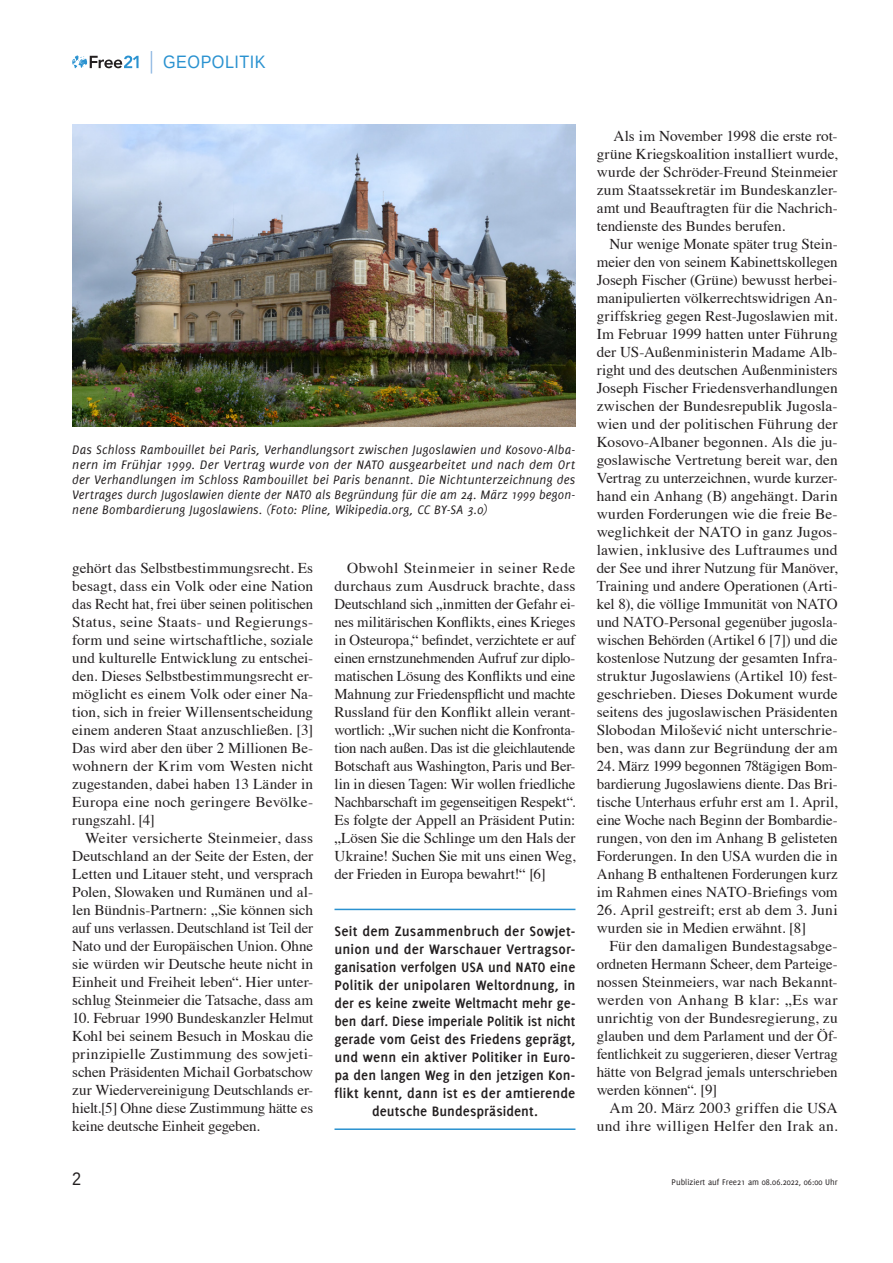
<style>
.page{position:relative;width:893px;height:1263px;background:#fff}
.page>*{position:absolute;margin:0;border:0;box-sizing:border-box;transform-origin:0 0}
.t1{font:18px "Liberation Sans";letter-spacing:.03em;color:#2a92d0;scale:.9 1}
.t2{font:18px "Liberation Sans";color:#231f20;scale:.9 1}
.t3{font:15px/18px "Times";color:#231f20;text-align:justify}
.t4{font:700 15px/18px "Delicious";letter-spacing:.005em;color:#231f20;text-align:center}
.t5{font:15px/18px "Times";color:#231f20;scale:1.04 1}
.t6{font:15px/18px "Times";letter-spacing:.025em;color:#231f20;text-align:right}
.t7{font:italic 13.5px/15px "Delicious";letter-spacing:.015em;color:#231f20;text-align:justify}
.t8{font:9px "Delicious";color:#231f20}
</style>
<div class="page">
<svg style="left:72px;top:55px;width:67px;height:13px"></svg>
<svg style="left:151px;top:51px;width:1px;height:23px"></svg>
<hr style="left:334px;top:909px;width:241px;height:1px;background:#2a92d0">
<hr style="left:334px;top:1128px;width:241px;height:2px;background:#2a92d0">
<img style="left:72px;top:124px;width:503px;height:302px">
<p class="t1" style="left:163px;top:51px;width:115px">GEOPOLITIK</p>
<p class="t7" style="left:72px;top:442px;width:505px">Das Schloss Rambouillet bei Paris, Verhandlungsort zwischen Jugoslawien und Kosovo-Alba&shy;nern im Frühjar 1999. Der Vertrag wurde von der NATO ausgearbeitet und nach dem Ort der Verhandlungen im Schloss Rambouillet bei Paris benannt. Die Nichtunterzeichnung des Vertrages durch Jugoslawien diente der NATO als Begründung für die am 24. März 1999 begon&shy;nene Bombardierung Jugoslawiens. (Foto: Pline, Wikipedia.org, CC BY-SA 3.0)</p>
<p class="t3" style="left:72px;top:558px;width:242px">gehört das Selbstbestimmungsrecht. Es besagt, dass ein Volk oder eine Nation das Recht hat, frei über seinen politischen Status, seine Staats- und Regierungs&shy;form und seine wirtschaftliche, soziale und kulturelle Entwicklung zu entschei&shy;den. Dieses Selbstbestimmungsrecht er&shy;möglicht es einem Volk oder einer Na&shy;tion, sich in freier Willensentscheidung einem anderen Staat anzuschließen. [3] Das wird aber den über 2 Millionen Be&shy;wohnern der Krim vom Westen nicht zugestanden, dabei haben 13 Länder in Europa eine noch geringere Bevölke&shy;rungszahl. [4]</p>
<p class="t3" style="left:72px;top:828px;width:242px;text-indent:13px">Weiter versicherte Steinmeier, dass Deutschland an der Seite der Esten, der Letten und Litauer steht, und versprach Polen, Slowaken und Rumänen und al&shy;len Bündnis-Partnern: „Sie können sich auf uns verlassen. Deutschland ist Teil der Nato und der Europäischen Union. Ohne sie würden wir Deutsche heute nicht in Einheit und Freiheit leben“. Hier unter&shy;schlug Steinmeier die Tatsache, dass am</p>
<p class="t3" style="left:72px;top:1008px;width:242px">10. Februar 1990 Bundeskanzler Helmut Kohl bei seinem Besuch in Moskau die prinzipielle Zustimmung des sowjeti&shy;schen Präsidenten Michail Gorbatschow zur Wiedervereinigung Deutschlands er&shy;hielt.[5] Ohne diese Zustimmung hätte es keine deutsche Einheit gegeben.</p>
<p class="t3" style="left:334px;top:558px;width:242px;text-indent:13px">Obwohl Steinmeier in seiner Rede durchaus zum Ausdruck brachte, dass Deutschland sich „inmitten der Gefahr ei&shy;nes militärischen Konflikts, eines Krieges in Osteuropa,“ befindet, verzichtete er auf einen ernstzunehmenden Aufruf zur diplo&shy;matischen Lösung des Konflikts und eine Mahnung zur Friedenspflicht und machte Russland für den Konflikt allein verant&shy;wortlich: „Wir suchen nicht die Konfronta&shy;tion nach außen. Das ist die gleichlautende Botschaft aus Washington, Paris und Ber&shy;lin in diesen Tagen: Wir wollen friedliche Nachbarschaft im gegenseitigen Respekt“.<br>Es folgte der Appell an Präsident Putin: „Lösen Sie die Schlinge um den Hals der Ukraine! Suchen Sie mit uns einen Weg, der Frieden in Europa bewahrt!“ [6]</p>
<p class="t4" style="left:334px;top:922px;width:242px">Seit dem Zusammenbruch der Sowjet&shy;union und der Warschauer Vertragsor&shy;ganisation verfolgen USA und NATO eine Politik der unipolaren Weltordnung, in der es keine zweite Weltmacht mehr ge&shy;ben darf. Diese imperiale Politik ist nicht gerade vom Geist des Friedens geprägt, und wenn ein aktiver Politiker in Euro&shy;pa den langen Weg in den jetzigen Kon&shy;flikt kennt, dann ist es der amtierende deutsche Bundespräsident.</p>
<p class="t3" style="left:597px;top:126px;width:242px;text-indent:17px">Als im November 1998 die erste rot&shy;grüne Kriegskoalition installiert wurde, wurde der Schröder-Freund Steinmeier zum Staatssekretär im Bundeskanzler&shy;amt und Beauftragten für die Nachrich&shy;tendienste des Bundes berufen.</p>
<p class="t3" style="left:597px;top:234px;width:242px;text-indent:13px">Nur wenige Monate später trug Stein&shy;meier den von seinem Kabinettskollegen Joseph Fischer (Grüne) bewusst herbei&shy;manipulierten völkerrechtswidrigen An&shy;griffskrieg gegen Rest-Jugoslawien mit.<br>Im Februar 1999 hatten unter Führung der US-Außenministerin Madame Alb&shy;right und des deutschen Außenministers Joseph Fischer Friedensverhandlungen zwischen der Bundesrepublik Jugosla&shy;wien und der politischen Führung der Kosovo-Albaner begonnen. Als die ju&shy;goslawische Vertretung bereit war, den Vertrag zu unterzeichnen, wurde kurzer&shy;hand ein Anhang (B) angehängt. Darin wurden Forderungen wie die freie Be&shy;weglichkeit der NATO in ganz Jugos&shy;lawien, inklusive des Luftraumes und der See und ihrer Nutzung für Manöver, Training und andere Operationen (Arti&shy;kel 8), die völlige Immunität von NATO und NATO-Personal gegenüber jugosla&shy;wischen Behörden (Artikel 6 [7]) und die kostenlose Nutzung der gesamten Infra&shy;struktur Jugoslawiens (Artikel 10) fest&shy;geschrieben. Dieses Dokument wurde seitens des jugoslawischen Präsidenten Slobodan Milošević nicht unterschrie&shy;ben, was dann zur Begründung der am</p>
<p class="t3" style="left:597px;top:756px;width:242px">24. März 1999 begonnen 78tägigen Bom&shy;bardierung Jugoslawiens diente. Das Bri&shy;tische Unterhaus erfuhr erst am 1. April, eine Woche nach Beginn der Bombardie&shy;rungen, von den im Anhang B gelisteten Forderungen. In den USA wurden die in Anhang B enthaltenen Forderungen kurz im Rahmen eines NATO-Briefings vom</p>
<p class="t5" style="left:597px;top:900px;width:233px">26. April gestreift; erst ab dem 3. Juni wurden sie in Medien erwähnt. [8]</p>
<p class="t3" style="left:597px;top:936px;width:242px;text-indent:13px">Für den damaligen Bundestagsabge&shy;ordneten Hermann Scheer, dem Parteige&shy;nossen Steinmeiers, war nach Bekannt&shy;werden von Anhang B klar: „Es war unrichtig von der Bundesregierung, zu glauben und dem Parlament und der Öf&shy;fentlichkeit zu suggerieren, dieser Vertrag hätte von Belgrad jemals unterschrieben werden können“. [9]</p>
<p class="t6" style="left:597px;top:1098px;width:242px">Am 20. März 2003 griffen die USA und ihre willigen Helfer den Irak an.</p>
<p class="t2" style="left:72px;top:1168px;width:12px">2</p>
<p class="t8" style="left:672px;top:1177px;width:168px">Publiziert auf Free21 am 08.06.2022, 06:00 Uhr</p>
</div>
